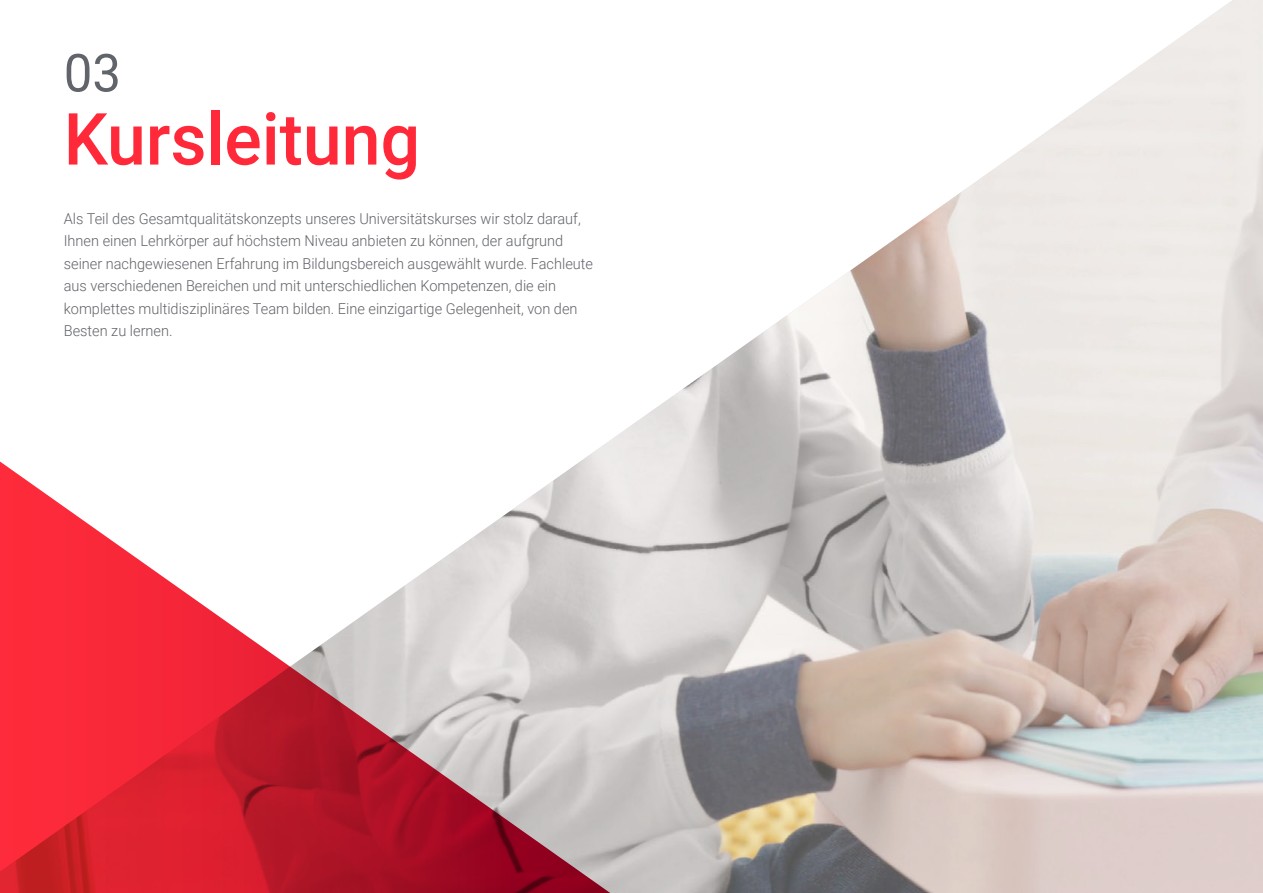
<style>
.page{position:relative;width:1263px;height:893px;background:#fff}
.page>*{position:absolute;margin:0;border:0;box-sizing:border-box;transform-origin:0 0}
.t1{font:500 72px "Roboto";color:#ff293a}
.t2{font:52.5px "Roboto";color:#61646a}
.t3{font:300 15px/22.5px "Roboto";color:#61646a}
</style>
<div class="page">
<img style="left:602px;top:0;width:661px;height:893px">
<svg style="left:0;top:446px;width:640px;height:447px"></svg>
<h2 class="t2" style="left:64px;top:36px;width:59px">03</h2>
<h1 class="t1" style="left:64px;top:89px;width:358px">Kursleitung</h1>
<p class="t3" style="left:64px;top:207px;width:531px">Als Teil des Gesamtqualitätskonzepts unseres Universitätskurses wir stolz darauf, Ihnen einen Lehrkörper auf höchstem Niveau anbieten zu können, der aufgrund seiner nachgewiesenen Erfahrung im Bildungsbereich ausgewählt wurde. Fachleute aus verschiedenen Bereichen und mit unterschiedlichen Kompetenzen, die ein komplettes multidisziplinäres Team bilden. Eine einzigartige Gelegenheit, von den Besten zu lernen.</p>
</div>
